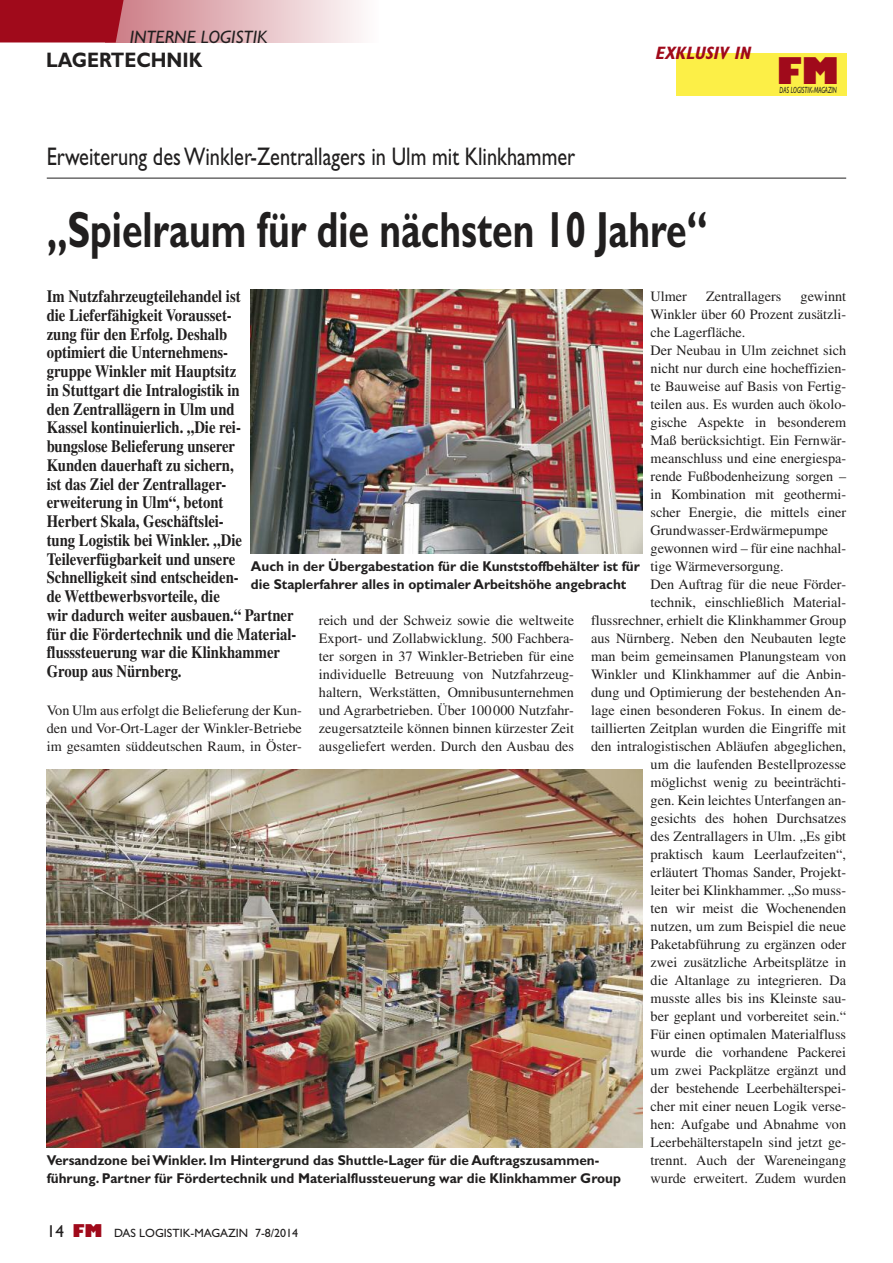
<style>
.page{position:relative;width:893px;height:1263px;background:#fff}
.page>*{position:absolute;margin:0;border:0;box-sizing:border-box;transform-origin:0 0}
.t1{font:700 51px "Gill Sans";color:#211f1f;scale:.73 1}
.t2{font:800 36px "Gill Sans";color:#a00a1b}
.t3{font:25.5px "Gill Sans";color:#211f1f;scale:.8 1}
.t4{font:700 21px "Gill Sans";color:#211f1f;scale:.9 1}
.t5{font:italic 18px "Gill Sans";color:#211f1f}
.t6{font:italic 700 condensed 18px "Gill Sans";color:#a00a1b}
.t7{font:700 17.25px/18.8px "Times";color:#211f1f;scale:.85 1}
.t8{font:14.25px/18px "Times";color:#211f1f;text-align:justify}
.t9{font:700 14.25px/18px "Gill Sans";color:#211f1f;scale:.95 1}
.t10{font:12px "Gill Sans";color:#211f1f}
.t11{font:italic 9px "Gill Sans";color:#211f1f;scale:.65 1}
.s1{font-size:17.25px}
.s2{font-weight:800;font-size:17.25px;color:#a00a1b}
</style>
<div class="page">
<hr style="left:47px;top:178px;width:799px;height:1px;background:#211f1f">
<div style="left:105px;top:0;width:273px;height:43px;background:linear-gradient(to right,#cb7982,#fefdfd)"></div>
<svg style="left:0;top:0;width:126px;height:43px"></svg>
<div style="left:676px;top:53px;width:170px;height:43px;background:#fcef47"></div>
<img style="left:251px;top:289px;width:391px;height:264px">
<img style="left:47px;top:770px;width:595px;height:377px">
<p class="t5" style="left:130px;top:30px;width:139px">INTERNE LOGISTIK</p>
<h3 class="t4" style="left:46px;top:52px;width:175px">LAGERTECHNIK</h3>
<h3 class="t3" style="left:47px;top:147px;width:662px">Erweiterung desWinkler-Zentrallagers in Ulm mit Klinkhammer</h3>
<p class="t6" style="left:655px;top:46px;width:100px">EXKLUSIV IN</p>
<h1 class="t1" style="left:47px;top:211px;width:907px">„Spielraum für die nächsten 10 Jahre“</h1>
<h2 class="t2" style="left:777px;top:57px;width:64px">FM</h2>
<p class="t11" style="left:779px;top:87px;width:90px">DAS LOGISTIK-MAGAZIN</p>
<p class="t7" style="left:47px;top:289px;width:295px">Im Nutzfahrzeugteilehandel ist<br>die Lieferfähigkeit Vorausset-<br>zung für den Erfolg. Deshalb<br>optimiert die Unternehmens-<br>gruppe Winkler mit Hauptsitz<br>in Stuttgart die Intralogistik in<br>den Zentrallägern in Ulm und<br>Kassel kontinuierlich. „Die rei&shy;bungslose Belieferung unserer<br>Kunden dauerhaft zu sichern,<br>ist das Ziel der Zentrallager&shy;erweiterung in Ulm“, betont<br>Herbert Skala, Geschäftslei-<br>tung Logistik bei Winkler. „Die<br>Teileverfügbarkeit und unsere<br>Schnelligkeit sind entscheiden-<br>de Wettbewerbsvorteile, die<br>wir dadurch weiter ausbauen.“ Partner für die Fördertechnik und die Material&shy;flusssteuerung war die Klinkhammer<br>Group aus Nürnberg.</p>
<p class="t8" style="left:47px;top:703px;width:257px">Von Ulm aus erfolgt die Belieferung der Kun&shy;den und Vor-Ort-Lager der Winkler-Betriebe im gesamten süddeutschen Raum, in Öster-</p>
<p class="t8" style="left:651px;top:289px;width:38px">Ulmer</p>
<p class="t8" style="left:706px;top:289px;width:77px">Zentrallagers</p>
<p class="t8" style="left:801px;top:289px;width:47px">gewinnt</p>
<p class="t8" style="left:651px;top:307px;width:197px">Winkler über 60 Prozent zusätzli-</p>
<p class="t8" style="left:651px;top:325px;width:96px">che Lagerfläche.</p>
<p class="t8" style="left:651px;top:343px;width:197px">Der Neubau in Ulm zeichnet sich</p>
<p class="t8" style="left:651px;top:361px;width:197px">nicht nur durch eine hocheffizien-</p>
<p class="t8" style="left:651px;top:379px;width:197px">te Bauweise auf Basis von Fertig-</p>
<p class="t8" style="left:651px;top:397px;width:197px">teilen aus. Es wurden auch ökolo-</p>
<p class="t8" style="left:651px;top:415px;width:197px">gische Aspekte in besonderem</p>
<p class="t8" style="left:651px;top:433px;width:197px">Maß berücksichtigt. Ein Fernwär-</p>
<p class="t8" style="left:651px;top:451px;width:197px">meanschluss und eine energiespa-</p>
<p class="t8" style="left:651px;top:469px;width:197px">rende Fußbodenheizung sorgen –</p>
<p class="t8" style="left:651px;top:487px;width:197px">in Kombination mit geothermi-</p>
<p class="t8" style="left:651px;top:505px;width:197px">scher Energie, die mittels einer</p>
<p class="t8" style="left:651px;top:523px;width:179px">Grundwasser-Erdwärmepumpe</p>
<p class="t8" style="left:651px;top:541px;width:197px">gewonnen wird – für eine nachhal-</p>
<p class="t8" style="left:651px;top:559px;width:135px">tige Wärmeversorgung.</p>
<p class="t8" style="left:651px;top:577px;width:197px">Den Auftrag für die neue Förder-</p>
<p class="t8" style="left:651px;top:595px;width:197px">technik, einschließlich Material-</p>
<p class="t8" style="left:591px;top:613px;width:257px">flussrechner, erhielt die Klinkhammer Group</p>
<p class="t8" style="left:591px;top:631px;width:257px">aus Nürnberg. Neben den Neubauten legte</p>
<p class="t8" style="left:591px;top:649px;width:257px">man beim gemeinsamen Planungsteam von</p>
<p class="t8" style="left:591px;top:667px;width:257px">Winkler und Klinkhammer auf die Anbin-</p>
<p class="t8" style="left:591px;top:685px;width:257px">dung und Optimierung der bestehenden An-</p>
<p class="t8" style="left:591px;top:703px;width:257px">lage einen besonderen Fokus. In einem de-</p>
<p class="t8" style="left:591px;top:721px;width:257px">taillierten Zeitplan wurden die Eingriffe mit</p>
<p class="t8" style="left:591px;top:739px;width:257px">den intralogistischen Abläufen abgeglichen,</p>
<p class="t8" style="left:651px;top:757px;width:197px">um die laufenden Bestellprozesse</p>
<p class="t8" style="left:651px;top:775px;width:197px">möglichst wenig zu beeinträchti-</p>
<p class="t8" style="left:651px;top:793px;width:197px">gen. Kein leichtes Unterfangen an-</p>
<p class="t8" style="left:651px;top:811px;width:197px">gesichts des hohen Durchsatzes</p>
<p class="t8" style="left:651px;top:829px;width:197px">des Zentrallagers in Ulm. „Es gibt</p>
<p class="t8" style="left:651px;top:847px;width:197px">praktisch kaum Leerlaufzeiten“,</p>
<p class="t8" style="left:651px;top:865px;width:197px">erläutert Thomas Sander, Projekt-</p>
<p class="t8" style="left:651px;top:883px;width:197px">leiter bei Klinkhammer. „So muss-</p>
<p class="t8" style="left:651px;top:901px;width:197px">ten wir meist die Wochenenden</p>
<p class="t8" style="left:651px;top:919px;width:197px">nutzen, um zum Beispiel die neue</p>
<p class="t8" style="left:651px;top:937px;width:197px">Paketabführung zu ergänzen oder</p>
<p class="t8" style="left:651px;top:955px;width:197px">zwei zusätzliche Arbeitsplätze in</p>
<p class="t8" style="left:651px;top:973px;width:197px">die Altanlage zu integrieren. Da</p>
<p class="t8" style="left:651px;top:991px;width:197px">musste alles bis ins Kleinste sau-</p>
<p class="t8" style="left:651px;top:1009px;width:197px">ber geplant und vorbereitet sein.“</p>
<p class="t8" style="left:651px;top:1027px;width:197px">Für einen optimalen Materialfluss</p>
<p class="t8" style="left:651px;top:1045px;width:197px">wurde die vorhandene Packerei</p>
<p class="t8" style="left:651px;top:1063px;width:197px">um zwei Packplätze ergänzt und</p>
<p class="t8" style="left:651px;top:1081px;width:197px">der bestehende Leerbehälterspei-</p>
<p class="t8" style="left:651px;top:1099px;width:197px">cher mit einer neuen Logik verse-</p>
<p class="t8" style="left:651px;top:1117px;width:197px">hen: Aufgabe und Abnahme von</p>
<p class="t8" style="left:651px;top:1135px;width:197px">Leerbehälterstapeln sind jetzt ge-</p>
<p class="t8" style="left:651px;top:1153px;width:197px">trennt. Auch der Wareneingang</p>
<p class="t8" style="left:651px;top:1171px;width:197px">wurde erweitert. Zudem wurden</p>
<p class="t9" style="left:251px;top:559px;width:411px">Auch in der Übergabestation für die Kunststoffbehälter ist für die Staplerfahrer alles in optimaler Arbeitshöhe angebracht</p>
<p class="t8" style="left:319px;top:613px;width:257px">reich und der Schweiz sowie die weltweite Export- und Zollabwicklung. 500 Fachbera&shy;ter sorgen in 37 Winkler-Betrieben für eine individuelle Betreuung von Nutzfahrzeug&shy;haltern, Werkstätten, Omnibusunternehmen und Agrarbetrieben. Über 100 000 Nutzfahr&shy;zeugersatzteile können binnen kürzester Zeit ausgeliefert werden. Durch den Ausbau des</p>
<p class="t9" style="left:47px;top:1153px;width:606px">Versandzone beiWinkler. Im Hintergrund das Shuttle-Lager für die Auftragszusammen&shy;führung. Partner für Fördertechnik und Materialflussteuerung war die Klinkhammer Group</p>
<p class="t10" style="left:47px;top:1229px;width:253px"><span class="s1">14</span> <span class="s2">FM</span> DAS LOGISTIK-MAGAZIN 7-8/2014</p>
</div>
